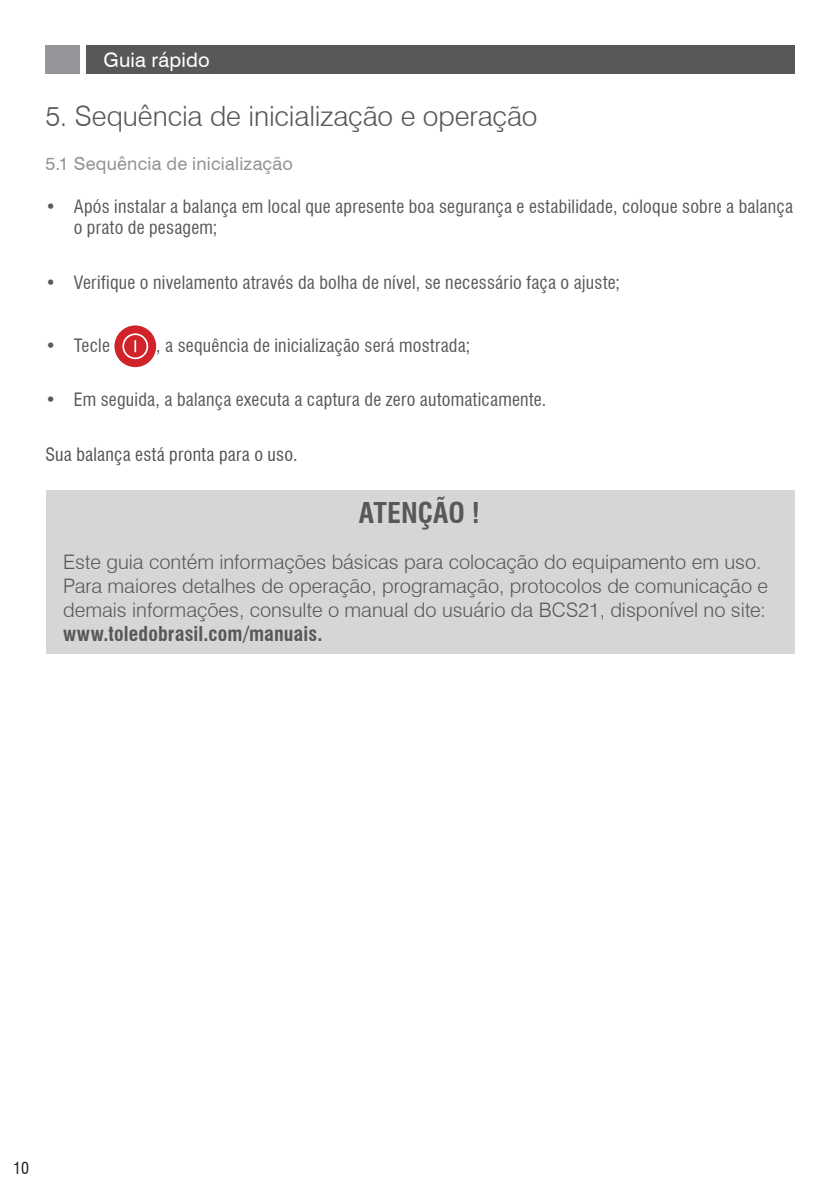
<style>
.page{position:relative;width:840px;height:1191px;background:#fff}
.page>*{position:absolute;margin:0;border:0;box-sizing:border-box;transform-origin:0 0}
.SuperTítulo{font:300 28px "Swiss 721 BT";letter-spacing:-.005em;color:#57585a}
.Título{font:700 condensed 28px "Swiss 721 BT";color:#57585a}
.Título-2{font:300 20px/24px "Swiss 721 BT";color:#57585a}
.t1{font:20px "Swiss 721 BT";letter-spacing:.01em;color:#fff}
.t2{font:condensed 18px/21.6px "Swiss 721 BT";letter-spacing:.015em;color:#57585a}
.Texto{font:condensed 18px "Swiss 721 BT";letter-spacing:.015em;color:#4f5152}
.SubTítulo{font:18px "Swiss 721 BT";letter-spacing:.015em;color:#939598}
.t3{font:condensed 16px "Swiss 721 BT";color:#231f20}
.s1{font-weight:700;font-stretch:condensed}
</style>
<div class="page">
<div style="left:86px;top:45px;width:708px;height:29px;background:#57585a"></div>
<div style="left:45px;top:45px;width:35px;height:29px;background:#939598"></div>
<div style="left:114px;top:325px;width:42px;height:42px;background:#d1232a;border-radius:50%"></div>
<div style="left:122px;top:333px;width:26px;height:26px;border:2px solid #fff;border-radius:50%"></div>
<svg style="left:134px;top:340px;width:2px;height:12px"></svg>
<div style="left:46px;top:490px;width:747px;height:163px;background:#d5d6d8"></div>
<p class="t1" style="left:103px;top:47px;width:108px">Guia rápido</p>
<p class="SuperTítulo" style="left:45px;top:99px;width:493px">5. Sequência de inicialização e operação</p>
<p class="SubTítulo" style="left:45px;top:152px;width:249px">5.1 Sequência de inicialização</p>
<p class="t2" style="left:74px;top:195px;width:720px;text-indent:-28px">• Após instalar a balança em local que apresente boa segurança e estabilidade, coloque sobre a balança o prato de pesagem;</p>
<p class="t2" style="left:45px;top:271px;width:576px">• Verifique o nivelamento através da bolha de nível, se necessário faça o ajuste;</p>
<p class="t2" style="left:45px;top:334px;width:66px">• Tecle</p>
<p class="t2" style="left:156px;top:334px;width:315px">, a sequência de inicialização será mostrada;</p>
<p class="t2" style="left:45px;top:389px;width:502px">• Em seguida, a balança executa a captura de zero automaticamente.</p>
<p class="Texto" style="left:45px;top:443px;width:253px">Sua balança está pronta para o uso.</p>
<p class="Título" style="left:359px;top:496px;width:122px">ATENÇÃO !</p>
<p class="Título-2" style="left:63px;top:549px;width:706px">Este guia contém informações básicas para colocação do equipamento em uso.<br>Para maiores detalhes de operação, programação, protocolos de comunicação e demais informações, consulte o manual do usuário da BCS21, disponível no site: <span class="s1">www.toledobrasil.com/manuais.</span></p>
<p class="t3" style="left:13px;top:1159px;width:17px">10</p>
</div>
